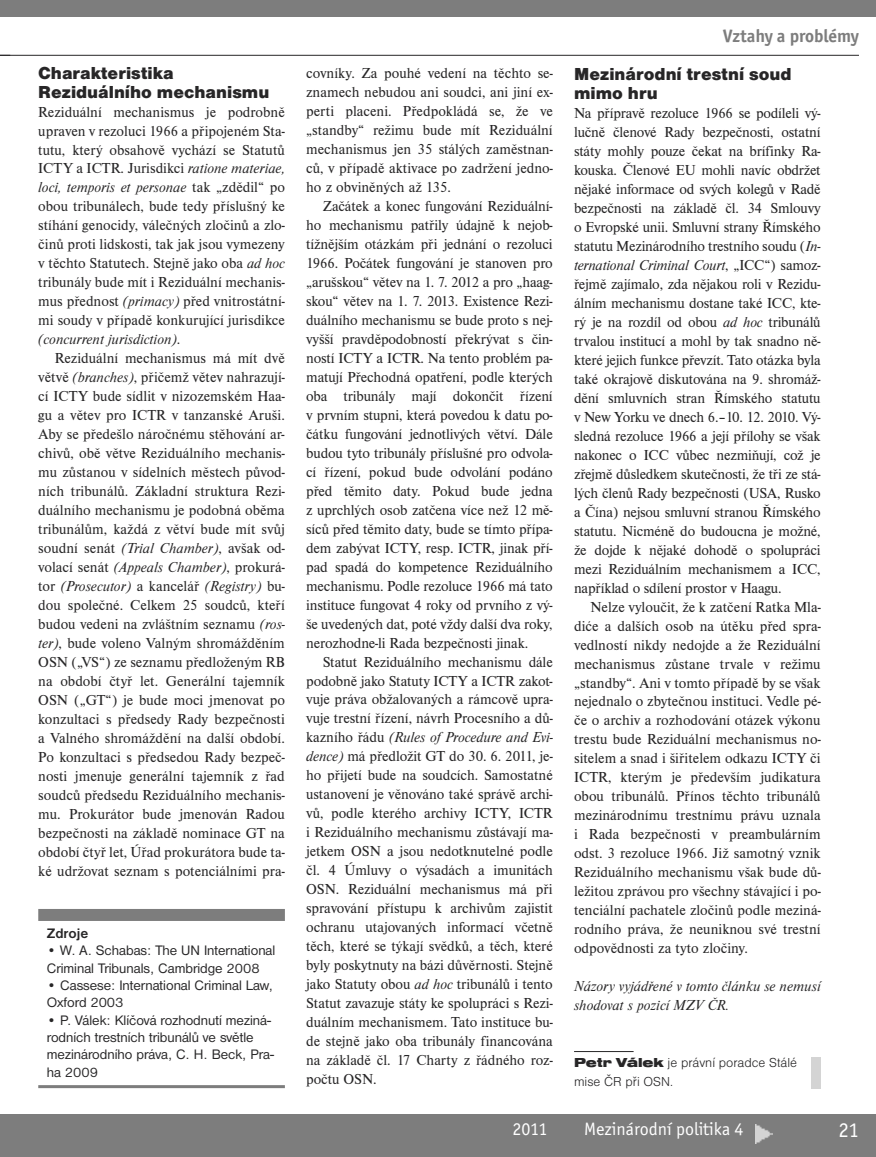
<style>
.page{position:relative;width:876px;height:1157px;background:#fff}
.page>*{position:absolute;margin:0;border:0;box-sizing:border-box;transform-origin:0 0}
.t1{font:21px "Officina San Itc T";color:#fff}
.t2{font:18px/19px "Nimbus San DCE Blac";color:#272627}
.t3{font:18px "Officina San Itc T";color:#fff}
.t4{font:700 18px "Officina San Itc TCE";color:#7d7d7d}
.t5{font:15px/18.9px "Nimbus Rom DCE";color:#272627;text-align:justify}
.t6{font:italic 15px/18.9px "Nimbus Rom DCE";color:#272627}
.t7{font:14.25px/17.2px "Nimbus San DCE";color:#272627}
.t8{font:700 14.25px "Nimbus San DCE";color:#272627}
.t9{font:13.5px/18.9px "Nimbus San DCE Ligh";color:#272627}
.s1{font-style:italic}
.s2{font-family:"Nimbus San DCE Blac Exte"}
</style>
<div class="page">
<div style="left:0;top:1114px;width:876px;height:43px;background:#7d7d7d"></div>
<div style="left:0;top:0;width:876px;height:17px;background:#7d7d7d"></div>
<img style="left:756px;top:1124px;width:17px;height:19px">
<hr style="left:574px;top:1051px;width:60px;height:1px;background:#272627">
<hr style="left:0;top:55px;width:859px;height:1px;background:#272627">
<div style="left:38px;top:909px;width:247px;height:12px;background:#7d7d7d"></div>
<hr style="left:38px;top:1085px;width:247px;height:3px;background:#7d7d7d">
<div style="left:811px;top:1057px;width:10px;height:32px;background:#d4d4d4"></div>
<p class="t2" style="left:38px;top:63px;width:233px">Charakteristika<br>Reziduálního mechanismu</p>
<p class="t5" style="left:38px;top:102px;width:248px">Reziduální mechanismus je podrobně upraven v rezoluci 1966 a připojeném Sta&shy;tutu, který obsahově vychází se Statutů ICTY a ICTR. Jurisdikci <span class="s1">ratione materiae, loci, temporis et personae</span> tak „zdědil“ po obou tribunálech, bude tedy příslušný ke stíhání genocidy, válečných zločinů a zlo&shy;činů proti lidskosti, tak jak jsou vymezeny v těchto Statutech. Stejně jako oba <span class="s1">ad hoc </span>tribunály bude mít i Reziduální mechanis&shy;mus přednost <span class="s1">(primacy)</span> před vnitrostátní&shy;mi soudy v případě konkurující jurisdikce <span class="s1">(concurrent jurisdiction)</span>.</p>
<p class="t5" style="left:38px;top:349px;width:248px;text-indent:17px">Reziduální mechanismus má mít dvě větvě <span class="s1">(branches)</span>, přičemž větev nahrazují&shy;cí ICTY bude sídlit v nizozemském Haa&shy;gu a větev pro ICTR v tanzanské Aruši.<br>Aby se předešlo náročnému stěhování ar&shy;chivů, obě větve Reziduálního mechanis&shy;mu zůstanou v sídelních městech původ&shy;ních tribunálů. Základní struktura Rezi&shy;duálního mechanismu je podobná oběma tribunálům, každá z větví bude mít svůj soudní senát <span class="s1">(Trial Chamber)</span>, avšak od&shy;volací senát <span class="s1">(Appeals Chamber)</span>, prokurá&shy;tor <span class="s1">(Prosecutor)</span> a kancelář <span class="s1">(Registry)</span> bu&shy;dou společné. Celkem 25 soudců, kteří budou vedeni na zvláštním seznamu <span class="s1">(ros&shy;ter)</span>, bude voleno Valným shromážděním OSN („VS“) ze seznamu předloženým RB na období čtyř let. Generální tajemník OSN („GT“) je bude moci jmenovat po konzultaci s předsedy Rady bezpečnosti a Valného shromáždění na další období.<br>Po konzultaci s předsedou Rady bezpeč&shy;nosti jmenuje generální tajemník z řad soudců předsedu Reziduálního mechanis&shy;mu. Prokurátor bude jmenován Radou bezpečnosti na základě nominace GT na období čtyř let, Úřad prokurátora bude ta&shy;ké udržovat seznam s potenciálními pra-</p>
<p class="t8" style="left:47px;top:924px;width:43px">Zdroje</p>
<p class="t7" style="left:47px;top:941px;width:230px">• W. A. Schabas: The UN International<br>Criminal Tribunals, Cambridge 2008</p>
<p class="t7" style="left:47px;top:976px;width:228px">• Cassese: International Criminal Law,<br>Oxford 2003</p>
<p class="t7" style="left:47px;top:1011px;width:229px">• P. Válek: Klíčová rozhodnutí meziná&shy;rodních trestních tribunálů ve světle mezinárodního práva, C. H. Beck, Pra&shy;ha 2009</p>
<p class="t5" style="left:306px;top:63px;width:248px">covníky. Za pouhé vedení na těchto se&shy;znamech nebudou ani soudci, ani jiní ex&shy;perti placeni. Předpokládá se, že ve „standby“ režimu bude mít Reziduální mechanismus jen 35 stálých zaměstnan&shy;ců, v případě aktivace po zadržení jedno&shy;ho z obviněných až 135.</p>
<p class="t5" style="left:306px;top:196px;width:248px;text-indent:16px">Začátek a konec fungování Reziduální&shy;ho mechanismu patřily údajně k nejob&shy;tížnějším otázkám při jednání o rezoluci 1966. Počátek fungování je stanoven pro „arušskou“ větev na 1. 7. 2012 a pro „haag&shy;skou“ větev na 1. 7. 2013. Existence Rezi&shy;duálního mechanismu se bude proto s nej&shy;vyšší pravděpodobností překrývat s čin&shy;ností ICTY a ICTR. Na tento problém pa&shy;matují Přechodná opatření, podle kterých oba tribunály mají dokončit řízení v prvním stupni, která povedou k datu po&shy;čátku fungování jednotlivých větví. Dále budou tyto tribunály příslušné pro odvola&shy;cí řízení, pokud bude odvolání podáno před těmito daty. Pokud bude jedna z uprchlých osob zatčena více než 12 mě&shy;síců před těmito daty, bude se tímto přípa&shy;dem zabývat ICTY, resp. ICTR, jinak pří&shy;pad spadá do kompetence Reziduálního mechanismu. Podle rezoluce 1966 má tato instituce fungovat 4 roky od prvního z vý&shy;še uvedených dat, poté vždy další dva roky, nerozhodne-li Rada bezpečnosti jinak.</p>
<p class="t5" style="left:306px;top:652px;width:248px;text-indent:17px">Statut Reziduálního mechanismu dále podobně jako Statuty ICTY a ICTR zakot&shy;vuje práva obžalovaných a rámcově upra&shy;vuje trestní řízení, návrh Procesního a dů&shy;kazního řádu <span class="s1">(Rules of Procedure and Evi&shy;dence)</span> má předložit GT do 30. 6. 2011, je&shy;ho přijetí bude na soudcích. Samostatné ustanovení je věnováno také správě archi&shy;vů, podle kterého archivy ICTY, ICTR i Reziduálního mechanismu zůstávají ma&shy;jetkem OSN a jsou nedotknutelné podle čl. 4 Úmluvy o výsadách a imunitách OSN. Reziduální mechanismus má při spravování přístupu k archivům zajistit ochranu utajovaných informací včetně těch, které se týkají svědků, a těch, které byly poskytnuty na bázi důvěrnosti. Stejně jako Statuty obou <span class="s1">ad hoc</span> tribunálů i tento Statut zavazuje státy ke spolupráci s Rezi&shy;duálním mechanismem. Tato instituce bu&shy;de stejně jako oba tribunály financována na základě čl. 17 Charty z řádného roz&shy;počtu OSN.</p>
<p class="t4" style="left:723px;top:25px;width:137px">Vztahy a problémy</p>
<p class="t2" style="left:574px;top:64px;width:219px">Mezinárodní trestní soud mimo hru</p>
<p class="t5" style="left:574px;top:103px;width:248px">Na přípravě rezoluce 1966 se podíleli vý&shy;lučně členové Rady bezpečnosti, ostatní státy mohly pouze čekat na brífinky Ra&shy;kouska. Členové EU mohli navíc obdržet nějaké informace od svých kolegů v Radě bezpečnosti na základě čl. 34 Smlouvy o Evropské unii. Smluvní strany Římského statutu Mezinárodního trestního soudu (<span class="s1">In&shy;ternational Criminal Court</span>, „ICC“) samoz&shy;řejmě zajímalo, zda nějakou roli v Rezidu&shy;álním mechanismu dostane také ICC, kte&shy;rý je na rozdíl od obou <span class="s1">ad hoc</span> tribunálů trvalou institucí a mohl by tak snadno ně&shy;které jejich funkce převzít. Tato otázka byla také okrajově diskutována na 9. shromáž&shy;dění smluvních stran Římského statutu v New Yorku ve dnech 6.–10. 12. 2010. Vý&shy;sledná rezoluce 1966 a její přílohy se však nakonec o ICC vůbec nezmiňují, což je zřejmě důsledkem skutečnosti, že tři ze stá&shy;lých členů Rady bezpečnosti (USA, Rusko a Čína) nejsou smluvní stranou Římského statutu. Nicméně do budoucna je možné, že dojde k nějaké dohodě o spolupráci mezi Reziduálním mechanismem a ICC, například o sdílení prostor v Haagu.</p>
<p class="t5" style="left:574px;top:597px;width:248px;text-indent:17px">Nelze vyloučit, že k zatčení Ratka Mla&shy;diće a dalších osob na útěku před spra&shy;vedlností nikdy nedojde a že Reziduální mechanismus zůstane trvale v režimu „standby“. Ani v tomto případě by se však nejednalo o zbytečnou instituci. Vedle pé&shy;če o archiv a rozhodování otázek výkonu trestu bude Reziduální mechanismus no&shy;sitelem a snad i šiřitelem odkazu ICTY či ICTR, kterým je především judikatura obou tribunálů. Přínos těchto tribunálů mezinárodnímu trestnímu právu uznala i Rada bezpečnosti v preambulárním odst. 3 rezoluce 1966. Již samotný vznik Reziduálního mechanismu však bude dů&shy;ležitou zprávou pro všechny stávající i po&shy;tenciální pachatele zločinů podle meziná&shy;rodního práva, že neuniknou své trestní odpovědnosti za tyto zločiny.</p>
<p class="t6" style="left:574px;top:976px;width:248px">Názory vyjádřené v tomto článku se nemusí shodovat s pozicí MZV ČR.</p>
<p class="t9" style="left:574px;top:1053px;width:224px"><span class="s2">Petr Válek</span> je právní poradce Stálé mise ČR při OSN.</p>
<p class="t3" style="left:513px;top:1118px;width:36px">2011</p>
<p class="t3" style="left:584px;top:1118px;width:161px">Mezinárodní politika 4</p>
<h1 class="t1" style="left:838px;top:1117px;width:22px">21</h1>
</div>
